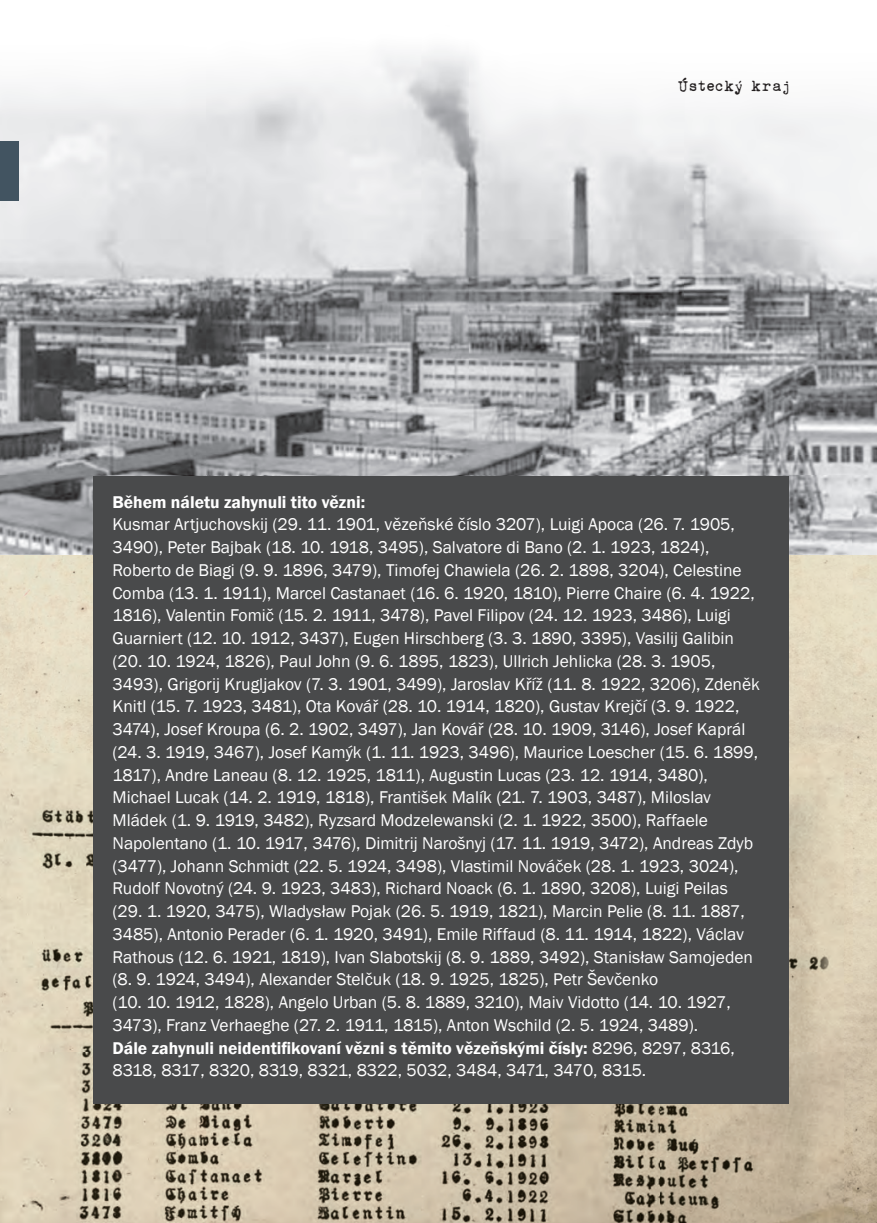
<style>
.page{position:relative;width:877px;height:1223px;background:#fff}
.page>*{position:absolute;margin:0;border:0;box-sizing:border-box;transform-origin:0 0}
.t1{font:17.5px/22.8px "Franklin Gothic";color:#fff}
.t2{font:600 17.5px "Franklin Gothic";color:#fff}
.t3{font:17.5px "urania czech";color:#231f20}
.s1{font-weight:600}
</style>
<div class="page">
<img style="left:0;top:496px;width:876px;height:727px">
<img style="left:0;top:50px;width:876px;height:446px">
<img style="left:0;top:754px;width:843px;height:469px">
<div style="left:0;top:141px;width:19px;height:60px;background:#425461"></div>
<div style="left:94px;top:476px;width:694px;height:627px;background:#494a4b"></div>
<p class="t3" style="left:678px;top:75px;width:113px">Ústecký kraj</p>
<p class="t2" style="left:112px;top:491px;width:254px">Během náletu zahynuli tito vězni:</p>
<p class="t1" style="left:112px;top:513px;width:649px">Kusmar Artjuchovskij (29. 11. 1901, vězeňské číslo 3207), Luigi Apoca (26. 7. 1905, 3490), Peter Bajbak (18. 10. 1918, 3495), Salvatore di Bano (2. 1. 1923, 1824), Roberto de Biagi (9. 9. 1896, 3479), Timofej Chawiela (26. 2. 1898, 3204), Celestine Comba (13. 1. 1911), Marcel Castanaet (16. 6. 1920, 1810), Pierre Chaire (6. 4. 1922, 1816), Valentin Fomič (15. 2. 1911, 3478), Pavel Filipov (24. 12. 1923, 3486), Luigi Guarniert (12. 10. 1912, 3437), Eugen Hirschberg (3. 3. 1890, 3395), Vasilij Galibin (20. 10. 1924, 1826), Paul John (9. 6. 1895, 1823), Ullrich Jehlicka (28. 3. 1905, 3493), Grigorij Krugljakov (7. 3. 1901, 3499), Jaroslav Kříž (11. 8. 1922, 3206), Zdeněk Knitl (15. 7. 1923, 3481), Ota Kovář (28. 10. 1914, 1820), Gustav Krejčí (3. 9. 1922, 3474), Josef Kroupa (6. 2. 1902, 3497), Jan Kovář (28. 10. 1909, 3146), Josef Kaprál (24. 3. 1919, 3467), Josef Kamýk (1. 11. 1923, 3496), Maurice Loescher (15. 6. 1899, 1817), Andre Laneau (8. 12. 1925, 1811), Augustin Lucas (23. 12. 1914, 3480), Michael Lucak (14. 2. 1919, 1818), František Malík (21. 7. 1903, 3487), Miloslav Mládek (1. 9. 1919, 3482), Ryzsard Modzelewanski (2. 1. 1922, 3500), Raffaele Napolentano (1. 10. 1917, 3476), Dimitrij Narošnyj (17. 11. 1919, 3472), Andreas Zdyb (3477), Johann Schmidt (22. 5. 1924, 3498), Vlastimil Nováček (28. 1. 1923, 3024), Rudolf Novotný (24. 9. 1923, 3483), Richard Noack (6. 1. 1890, 3208), Luigi Peilas (29. 1. 1920, 3475), Wladysław Pojak (26. 5. 1919, 1821), Marcin Pelie (8. 11. 1887, 3485), Antonio Perader (6. 1. 1920, 3491), Emile Riffaud (8. 11. 1914, 1822), Václav Rathous (12. 6. 1921, 1819), Ivan Slabotskij (8. 9. 1889, 3492), Stanisław Samojeden (8. 9. 1924, 3494), Alexander Stelčuk (18. 9. 1925, 1825), Petr Ševčenko<br>(10. 10. 1912, 1828), Angelo Urban (5. 8. 1889, 3210), Maiv Vidotto (14. 10. 1927, 3473), Franz Verhaeghe (27. 2. 1911, 1815), Anton Wschild (2. 5. 1924, 3489).<br><span class="s1">Dále zahynuli neidentifikovaní vězni s těmito vězeňskými čísly:</span> 8296, 8297, 8316, 8318, 8317, 8320, 8319, 8321, 8322, 5032, 3484, 3471, 3470, 8315.</p>
</div>
